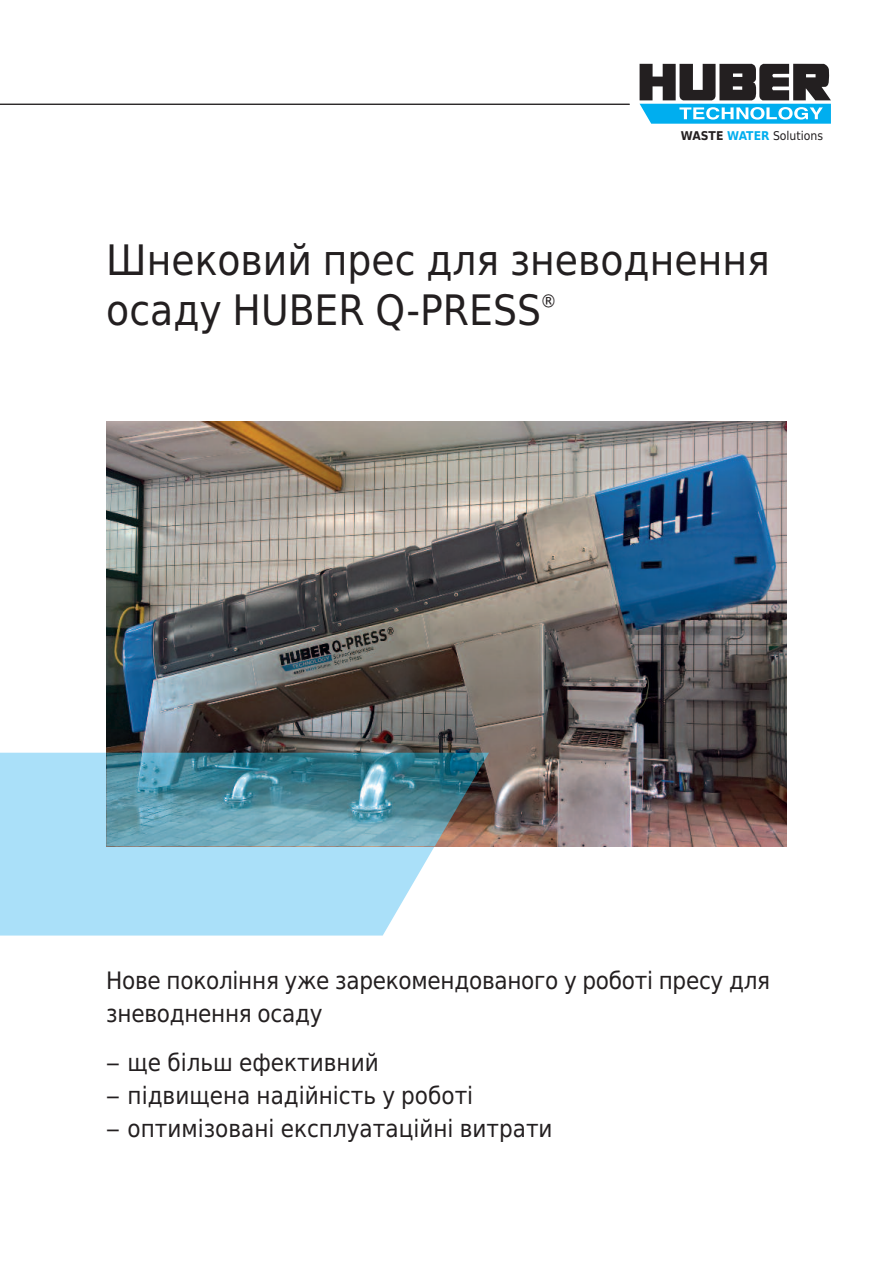
<style>
.page{position:relative;width:893px;height:1263px;background:#fff}
.page>*{position:absolute;margin:0;border:0;box-sizing:border-box;transform-origin:0 0}
.t1{font:42px/50.4px "Huber Tec";color:#231f20}
.t2{font:24px/33px "Huber Tec";color:#231f20}
.t3{font:12.15px "Huber Tec";color:#231f20}
.s1{font-weight:700}
.s2{font-weight:700;color:#00aeef}
</style>
<div class="page">
<svg style="left:640px;top:64px;width:191px;height:60px"></svg>
<hr style="left:0;top:104px;width:630px;height:1px;background:#231f20">
<svg style="left:0;top:753px;width:489px;height:182px;background:#b5e3f8"></svg>
<img style="left:106px;top:421px;width:681px;height:425px">
<img style="left:106px;top:753px;width:383px;height:93px">
<p class="t3" style="left:681px;top:126px;width:144px"><span class="s1">WASTE</span> <span class="s2">WATER</span> Solutions</p>
<h1 class="t1" style="left:106px;top:235px;width:665px">Шнековий прес для зневоднення осаду HUBER Q-PRESS<sup>®</sup></h1>
<p class="t2" style="left:106px;top:964px;width:665px">Нове покоління уже зарекомендованого у роботі пресу для зневоднення осаду</p>
<p class="t2" style="left:106px;top:1046px;width:274px">– ще більш ефективний</p>
<p class="t2" style="left:106px;top:1079px;width:368px">– підвищена надійність у роботі</p>
<p class="t2" style="left:106px;top:1112px;width:448px">– оптимізовані експлуатаційні витрати</p>
</div>
